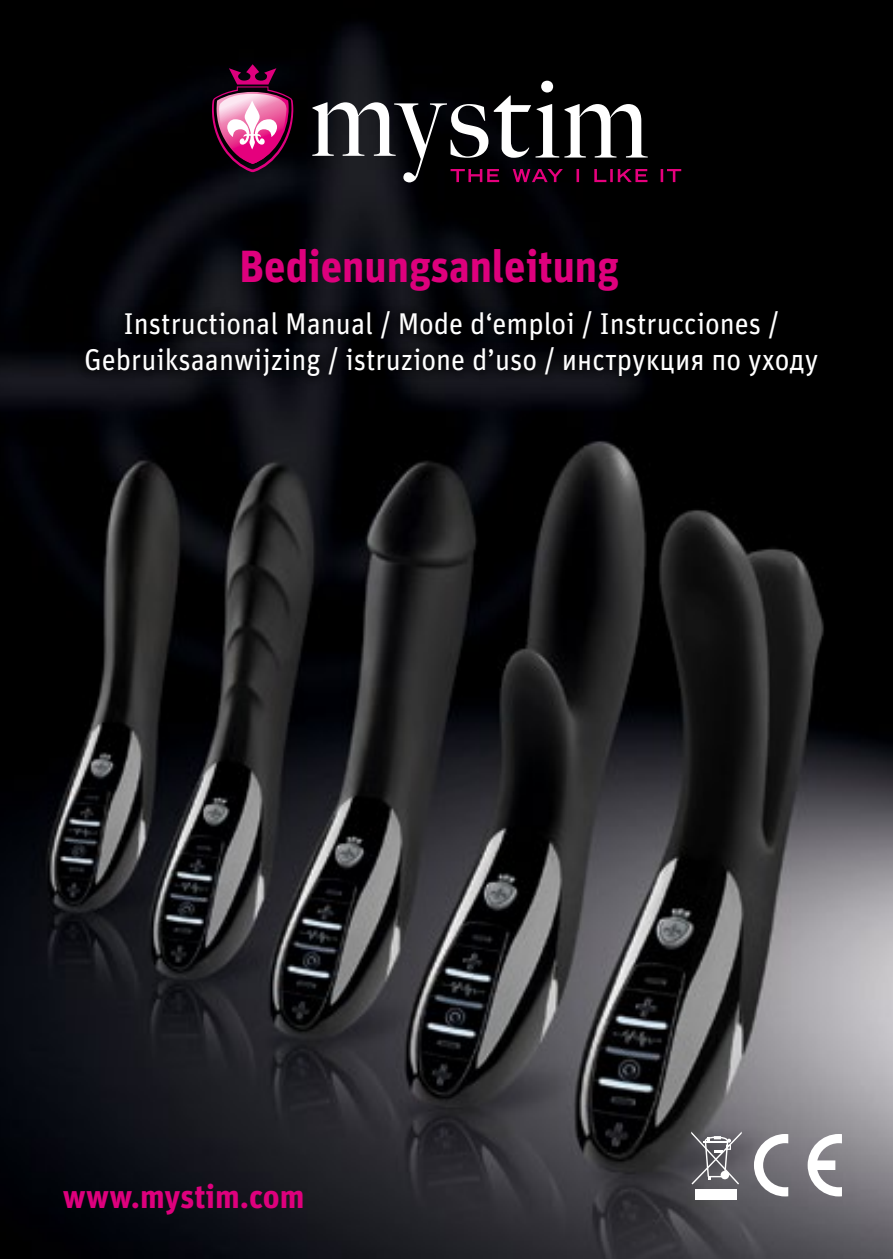
<style>
.page{position:relative;width:893px;height:1259px;background:#fff}
.page>*{position:absolute;margin:0;border:0;box-sizing:border-box;transform-origin:0 0}
.t1{font:700 45px "Unit Pro";color:#de007d;scale:.95 1}
.t2{font:700 33px "Unit Pro";color:#de007d}
.t3{font:30px/36px "Unit Pro";color:#fff;text-align:center;scale:.95 1}
</style>
<div class="page">
<img style="left:0;top:0;width:893px;height:1259px">
<svg style="left:71px;top:297px;width:760px;height:93px;background:#06060a"></svg>
<svg style="left:312px;top:81px;width:369px;height:101px;background:#353035"></svg>
<svg style="left:212px;top:64px;width:81px;height:108px;background:#833c63"></svg>
<svg style="left:754px;top:1134px;width:34px;height:62px"></svg>
<svg style="left:808px;top:1134px;width:34px;height:62px"></svg>
<div style="left:695px;top:1189px;width:42px;height:11px;background:#fff"></div>
<svg style="left:691px;top:1131px;width:51px;height:53px;background:#76757a"></svg>
<h1 class="t1" style="left:240px;top:234px;width:401px">Bedienungsanleitung</h1>
<p class="t3" style="left:84px;top:304px;width:774px">Instructional Manual / Mode d‘emploi / Instrucciones /<br>Gebruiksaanwijzing / istruzione d’uso / инструкция по уходу</p>
<p class="t2" style="left:63px;top:1172px;width:243px">www.mystim.com</p>
</div>
